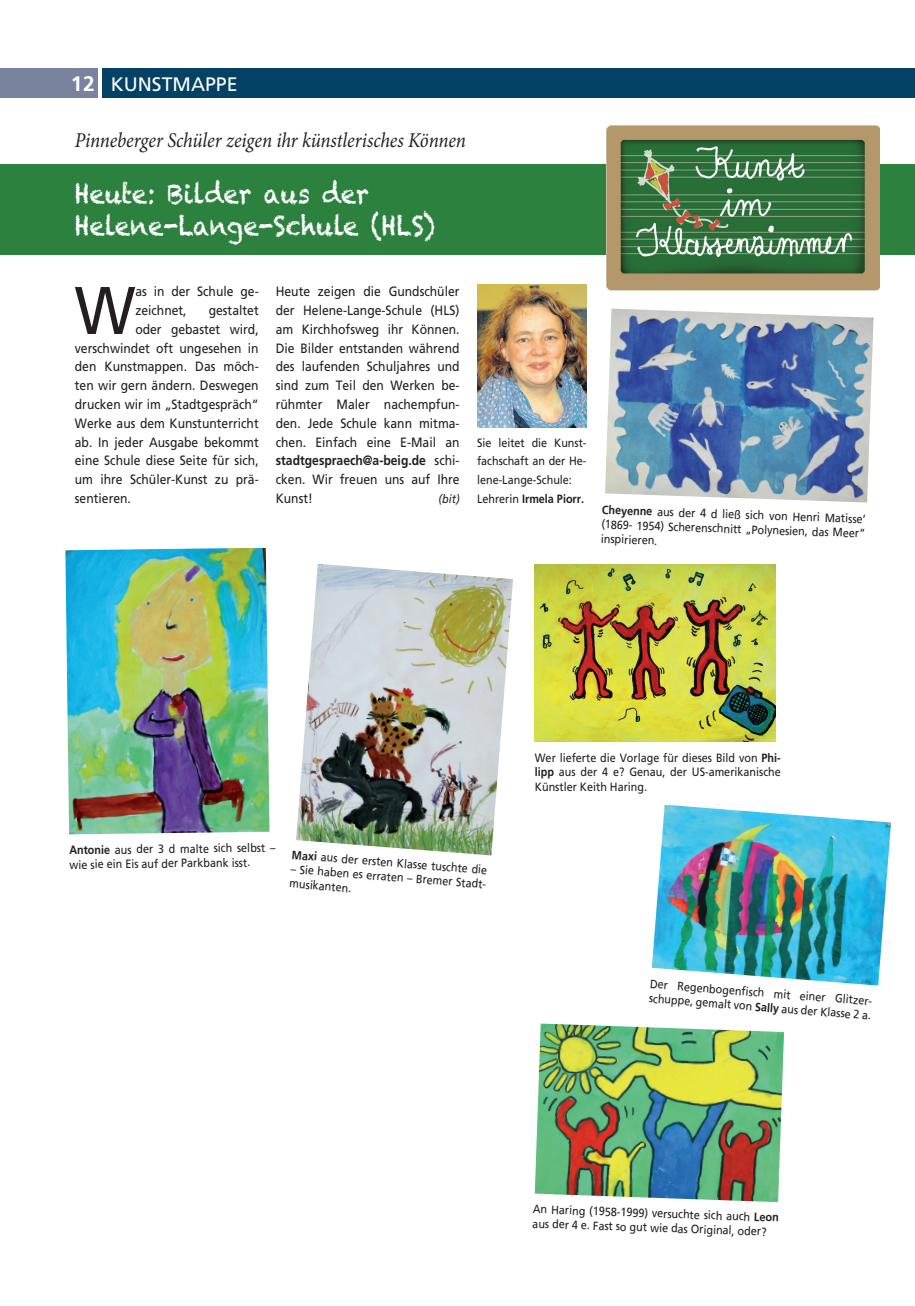
<style>
.page{position:relative;width:915px;height:1306px;background:#fff}
.page>*{position:absolute;margin:0;border:0;box-sizing:border-box;transform-origin:0 0}
.t1{font:67.2px "Frutiger";color:#231f20;scale:.9 1}
.t2{font:27px/32.4px "Chalkduster";color:#fff;scale:.9 1}
.t3{font:italic 21px "Minion Pro";letter-spacing:-.005em;color:#231f20;scale:.9 1}
.t4{font:700 21px "Frutiger";color:#fff}
.t5{font:19.5px "Frutiger";color:#fff}
.t6{font:13.5px/18.8px "Frutiger";color:#231f20;scale:.9 1}
.t7{font:12px/14.4px "Frutiger";color:#231f20;scale:.9 1}
.t8{font:italic 12px "Frutiger";color:#231f20;scale:.9 1}
.s1{font-weight:700}
</style>
<div class="page">
<hr style="left:914px;top:68px;width:1px;height:30px;background:#034165">
<div style="left:102px;top:68px;width:812px;height:30px;background:#034165"></div>
<div style="left:0;top:68px;width:98px;height:30px;background:#79839d"></div>
<hr style="left:914px;top:165px;width:1px;height:91px;background:#034165">
<div style="left:0;top:165px;width:914px;height:90px;background:#2b813d"></div>
<img style="left:477px;top:285px;width:109px;height:143px">
<img style="left:606px;top:125px;width:273px;height:166px">
<img style="left:651px;top:805px;width:239px;height:180px">
<img style="left:65px;top:548px;width:204px;height:286px">
<img style="left:296px;top:564px;width:217px;height:291px">
<img style="left:534px;top:564px;width:241px;height:177px">
<img style="left:534px;top:1023px;width:249px;height:179px">
<img style="left:605px;top:308px;width:268px;height:194px">
<h3 class="t4" style="left:71px;top:71px;width:25px">12</h3>
<h3 class="t5" style="left:111px;top:72px;width:128px">KUNSTMAPPE</h3>
<h3 class="t3" style="left:75px;top:125px;width:436px">Pinneberger Schüler zeigen ihr künstlerisches Können</h3>
<h2 class="t2" style="left:75px;top:177px;width:401px">Heute: Bilder aus der<br>Helene-Lange-Schule (HLS)</h2>
<h1 class="t1" style="left:75px;top:271px;width:69px">W</h1>
<p class="t6" style="left:135px;top:282px;width:139px">as in der Schule ge&shy;zeichnet,</p>
<p class="t6" style="left:209px;top:301px;width:57px">gestaltet</p>
<p class="t6" style="left:135px;top:320px;width:139px">oder gebastet wird,</p>
<p class="t6" style="left:75px;top:338px;width:206px">verschwindet oft ungesehen in</p>
<p class="t6" style="left:75px;top:357px;width:206px">den Kunstmappen. Das möch-</p>
<p class="t6" style="left:75px;top:376px;width:206px">ten wir gern ändern. Deswegen</p>
<p class="t6" style="left:75px;top:395px;width:206px">drucken wir im „Stadtgespräch“</p>
<p class="t6" style="left:75px;top:413px;width:206px">Werke aus dem Kunstunterricht</p>
<p class="t6" style="left:75px;top:432px;width:206px">ab. In jeder Ausgabe bekommt</p>
<p class="t6" style="left:75px;top:451px;width:206px">eine Schule diese Seite für sich,</p>
<p class="t6" style="left:75px;top:470px;width:206px">um ihre Schüler-Kunst zu prä-</p>
<p class="t6" style="left:75px;top:488px;width:64px">sentieren.</p>
<p class="t6" style="left:276px;top:282px;width:206px;text-align:justify">Heute zeigen die Gundschüler der Helene-Lange-Schule (HLS) am Kirchhofsweg ihr Können.<br>Die Bilder entstanden während des laufenden Schuljahres und sind zum Teil den Werken be&shy;rühmter Maler nachempfun&shy;den. Jede Schule kann mitma&shy;chen. Einfach eine E-Mail an <span class="s1">stadtgespraech@a-beig.de</span> schi&shy;cken. Wir freuen uns auf Ihre Kunst!</p>
<p class="t8" style="left:438px;top:491px;width:25px">(bit)</p>
<p class="t7" style="left:477px;top:433px;width:123px;line-height:18.8px">Sie leitet die Kunst&shy;fachschaft an der He&shy;lene-Lange-Schule:<br>Lehrerin <span class="s1">Irmela Piorr.</span></p>
<p class="t7" style="left:602px;top:502px;width:294px;text-align:justify;rotate:2deg"><span class="s1">Cheyenne</span> aus der 4 d ließ sich von Henri Matisse‘ (1869- 1954) Scherenschnitt „Polynesien, das Meer“ inspirieren.</p>
<p class="t7" style="left:534px;top:750px;width:275px;text-align:justify">Wer lieferte die Vorlage für dieses Bild von <span class="s1">Phi&shy;lipp</span> aus der 4 e? Genau, der US-amerikanische Künstler Keith Haring.</p>
<p class="t7" style="left:69px;top:843px;width:230px;rotate:-1deg"><span class="s1">Antonie</span> aus der 3 d malte sich selbst – wie sie ein Eis auf der Parkbank isst.</p>
<p class="t7" style="left:292px;top:848px;width:219px;rotate:4deg"><span class="s1">Maxi</span> aus der ersten Klasse tuschte die</p>
<p class="t7" style="left:291px;top:862px;width:219px;line-height:13.8px;rotate:4deg">– Sie haben es erraten – Bremer Stadt&shy;musikanten.</p>
<p class="t7" style="left:650px;top:977px;width:252px;rotate:4deg">Der Regenbogenfi sch mit einer Glitzer&shy;schuppe, gemalt von <span class="s1">Sally</span> aus der Klasse 2 a.</p>
<p class="t7" style="left:533px;top:1201px;width:274px;rotate:2deg">An Haring (1958-1999) versuchte sich auch <span class="s1">Leon </span>aus der 4 e. Fast so gut wie das Original, oder?</p>
</div>
